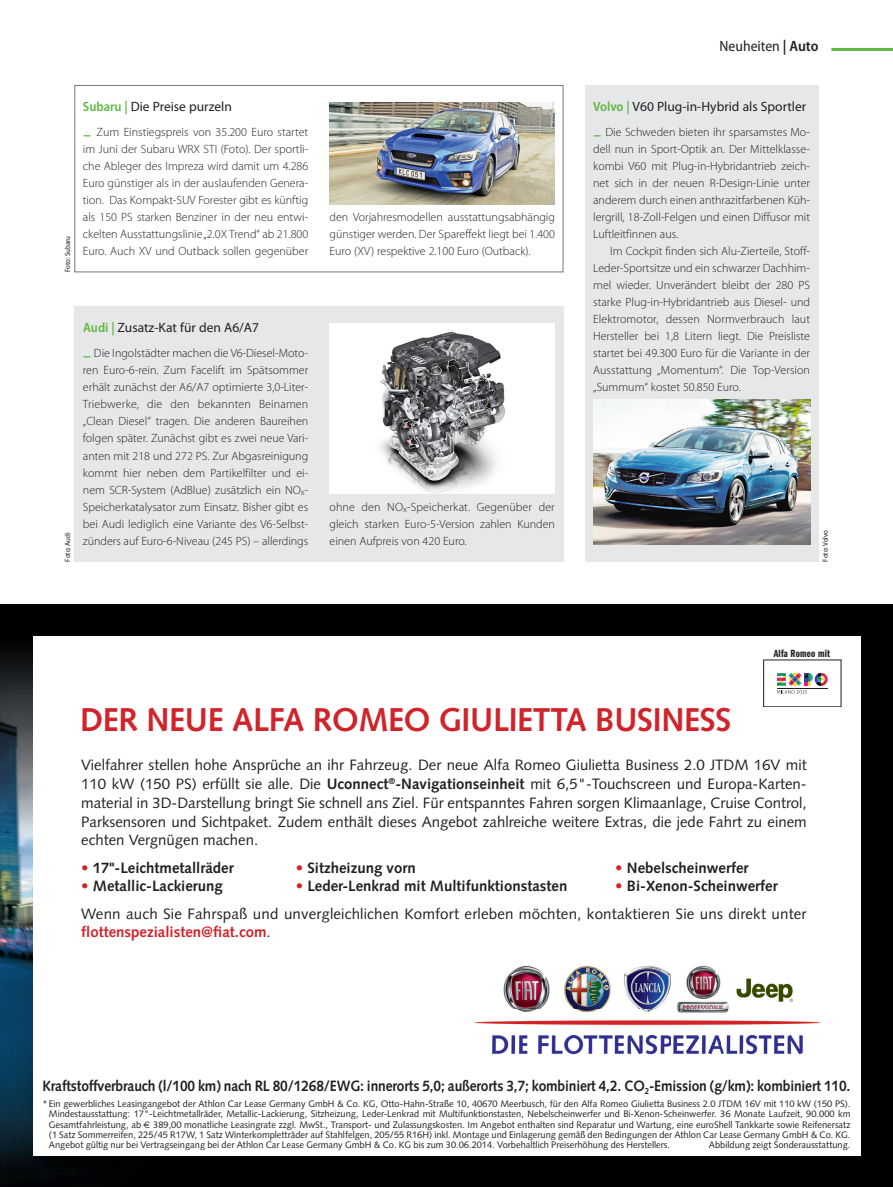
<style>
.page{position:relative;width:893px;height:1187px;background:#fff}
.page>*{position:absolute;margin:0;border:0;box-sizing:border-box;transform-origin:0 0}
.t1{font:700 33px "Syntax";letter-spacing:-.01em;color:#d1232a}
.t2{font:15px/18.8px "Syntax";letter-spacing:.01em;color:#231f20;text-align:justify}
.t3{font:700 15px "Syntax";color:#231f20;scale:.92 1}
.t4{font:700 15px "Syntax";color:#231f20}
.t5{font:700 15px "Syntax";color:#d1232a}
.Rubrik_x{font:semi-condensed 15px "Myriad Pro";color:#231f20}
.Box_Überschrift_ohne{font:13.5px "Myriad Pro";color:#231f20}
.Grundtext_Box_Initia{font:300 12px/17px "Myriad Pro";color:#231f20;text-align:justify}
.Grundtext_Box_Einzug{font:300 12px/17px "Myriad Pro";letter-spacing:.005em;color:#231f20;text-align:justify}
.t6{font:10.8px "Franklin Gothic Demi Cmpr";letter-spacing:.02em;color:#231f20}
.t7{font:9.45px/10.1px "Syntax";color:#231f20;text-align:justify}
.Bildquelle_x{font:semi-condensed 7.5px "Myriad Pro";color:#231f20}
.s1{font-weight:600;font-stretch:semi-condensed;color:#60b745}
.s2{font-weight:600;font-size:15.75px;color:#60b745}
.s3{font-weight:600}
.s4{font-weight:700}
.s5{font-weight:400;color:#d1232a}
.s6{color:#d1232a}
.s7{font-weight:400;color:#231f20}
.s8{font-family:"Euro Sans"}
</style>
<div class="page">
<div style="left:585px;top:85px;width:234px;height:476px;background:#e6e7e9"></div>
<img style="left:593px;top:400px;width:217px;height:144px">
<div style="left:74px;top:85px;width:489px;height:187px;border:1px solid #76787b"></div>
<img style="left:330px;top:102px;width:225px;height:102px">
<div style="left:75px;top:306px;width:489px;height:255px;background:#e6e7e9"></div>
<div style="left:330px;top:323px;width:225px;height:170px;background:#fff"></div>
<img style="left:380px;top:331px;width:125px;height:162px">
<hr style="left:831px;top:48px;width:62px;height:3px;background:#60b745">
<div style="left:0;top:604px;width:893px;height:582px;background:#000"></div>
<img style="left:0;top:853px;width:31px;height:325px">
<img style="left:31px;top:853px;width:2px;height:295px">
<img style="left:31px;top:1148px;width:4px;height:25px">
<img style="left:0;top:651px;width:33px;height:202px">
<img style="left:826px;top:853px;width:35px;height:303px">
<img style="left:35px;top:1154px;width:791px;height:20px">
<img style="left:860px;top:638px;width:1px;height:215px">
<div style="left:33px;top:636px;width:827px;height:518px;background:#fff"></div>
<img style="left:475px;top:966px;width:345px;height:89px">
<svg style="left:777px;top:672px;width:51px;height:21px"></svg>
<hr style="left:777px;top:688px;width:51px;height:1px;background:#231f20">
<p class="Bildquelle_x" style="left:64px;top:272px;width:38px;rotate:-90deg">Foto: Subaru</p>
<p class="Box_Überschrift_ohne" style="left:83px;top:98px;width:151px"><span class="s1">Subaru |</span> Die Preise purzeln</p>
<p class="Grundtext_Box_Initia" style="left:83px;top:124px;width:227px"><span class="s2">–</span> Zum Einstiegspreis von 35.200 Euro startet im Juni der Subaru WRX STI (Foto). Der sportli&shy;che Ableger des Impreza wird damit um 4.286<br>Euro günstiger als in der auslaufenden Genera&shy;tion. Das Kompakt-SUV Forester gibt es künftig als 150 PS starken Benziner in der neu entwi&shy;ckelten Ausstattungslinie „2.0X Trend“ ab 21.800<br>Euro. Auch XV und Outback sollen gegenüber</p>
<p class="Bildquelle_x" style="left:64px;top:561px;width:31px;rotate:-90deg">Foto: Audi</p>
<p class="Box_Überschrift_ohne" style="left:83px;top:319px;width:177px"><span class="s1">Audi |</span> Zusatz-Kat für den A6/A7</p>
<p class="Grundtext_Box_Initia" style="left:83px;top:345px;width:227px"><span class="s2">–</span> Die Ingolstädter machen die V6-Diesel-Moto&shy;ren Euro-6-rein. Zum Facelift im Spätsommer erhält zunächst der A6/A7 optimierte 3,0-Liter-Triebwerke, die den bekannten Beinamen „Clean Diesel“ tragen. Die anderen Baureihen folgen später. Zunächst gibt es zwei neue Vari&shy;anten mit 218 und 272 PS. Zur Abgasreinigung kommt hier neben dem Partikelfilter und ei&shy;nem SCR-System (AdBlue) zusätzlich ein NO<sub>x</sub>-Speicherkatalysator zum Einsatz. Bisher gibt es bei Audi lediglich eine Variante des V6-Selbst&shy;zünders auf Euro-6-Niveau (245 PS) – allerdings</p>
<p class="Grundtext_Box_Initia" style="left:330px;top:209px;width:227px">den Vorjahresmodellen ausstattungsabhängig günstiger werden. Der Spareffekt liegt bei 1.400<br>Euro (XV) respektive 2.100 Euro (Outback).</p>
<p class="Grundtext_Box_Initia" style="left:330px;top:498px;width:227px">ohne den NO<sub>x</sub>-Speicherkat. Gegenüber der gleich starken Euro-5-Version zahlen Kunden einen Aufpreis von 420 Euro.</p>
<p class="Rubrik_x" style="left:719px;top:38px;width:101px">Neuheiten <span class="s3">| Auto</span></p>
<p class="Box_Überschrift_ohne" style="left:593px;top:98px;width:215px"><span class="s1">Volvo |</span> V60 Plug-in-Hybrid als Sportler</p>
<p class="Grundtext_Box_Initia" style="left:593px;top:124px;width:218px"><span class="s2">–</span> Die Schweden bieten ihr sparsamstes Mo&shy;dell nun in Sport-Optik an. Der Mittelklasse&shy;kombi V60 mit Plug-in-Hybridantrieb zeich&shy;net sich in der neuen R-Design-Linie unter anderem durch einen anthrazitfarbenen Küh&shy;lergrill, 18-Zoll-Felgen und einen Diffusor mit Luftleitfinnen aus.</p>
<p class="Grundtext_Box_Einzug" style="left:593px;top:243px;width:218px;text-indent:17px">Im Cockpit finden sich Alu-Zierteile, Stoff-Leder-Sportsitze und ein schwarzer Dachhim&shy;mel wieder. Unverändert bleibt der 280 PS starke Plug-in-Hybridantrieb aus Diesel- und Elektromotor, dessen Normverbrauch laut Hersteller bei 1,8 Litern liegt. Die Preisliste startet bei 49.300 Euro für die Variante in der Ausstattung „Momentum“. Die Top-Version „Summum“ kostet 50.850 Euro.</p>
<p class="Bildquelle_x" style="left:821px;top:561px;width:33px;rotate:-90deg">Foto: Volvo</p>
<p class="t1" style="left:80px;top:701px;width:653px">DER NEUE ALFA ROMEO GIULIETTA BUSINESS</p>
<p class="t6" style="left:774px;top:647px;width:58px">Alfa Romeo mit</p>
<p class="t2" style="left:81px;top:755px;width:727px">Vielfahrer stellen hohe Ansprüche an ihr Fahrzeug. Der neue Alfa Romeo Giulietta Business 2.0 JTDM 16V mit 110 kW (150 PS) erfüllt sie alle. Die <span class="s4">Uconnect</span><sup>®</sup><span class="s4">-Navigationseinheit</span> mit 6,5"-Touchscreen und Europa-Karten&shy;material in 3D-Darstellung bringt Sie schnell ans Ziel. Für entspanntes Fahren sorgen Klimaanlage, Cruise Control, Parksensoren und Sichtpaket. Zudem enthält dieses Angebot zahlreiche weitere Extras, die jede Fahrt zu einem echten Vergnügen machen.</p>
<p class="t4" style="left:81px;top:858px;width:154px"><span class="s5">•</span> 17"-Leichtmetallräder</p>
<p class="t4" style="left:296px;top:858px;width:122px"><span class="s5">•</span> Sitzheizung vorn</p>
<p class="t4" style="left:615px;top:858px;width:135px"><span class="s5">•</span> Nebelscheinwerfer</p>
<p class="t4" style="left:81px;top:877px;width:143px"><span class="s5">•</span> Metallic-Lackierung</p>
<p class="t4" style="left:296px;top:877px;width:273px"><span class="s5">•</span> Leder-Lenkrad mit Multifunktionstasten</p>
<p class="t2" style="left:81px;top:872px;width:727px;line-height:27.3px;text-indent:534px"><span class="s6">•</span> <span class="s4">Bi-Xenon-Scheinwerfer<br></span>Wenn auch Sie Fahrspaß und unvergleichlichen Komfort erleben möchten, kontaktieren Sie uns direkt unter</p>
<p class="t5" style="left:81px;top:923px;width:191px">flottenspezialisten@fiat.com<span class="s7">.</span></p>
<p class="t3" style="left:43px;top:1077px;width:880px">Kraftstoffverbrauch (l/100 km) nach RL 80/1268/EWG: innerorts 5,0; außerorts 3,7; kombiniert 4,2. CO<sub>2</sub>-Emission (g/km): kombiniert 110.</p>
<p class="t7" style="left:49px;top:1099px;width:803px;text-indent:-6px">* Ein gewerbliches Leasingangebot der Athlon Car Lease Germany GmbH &amp; Co. KG, Otto-Hahn-Straße 10, 40670 Meerbusch, für den Alfa Romeo Giulietta Business 2.0 JTDM 16V mit 110 kW (150 PS).<br>Mindestausstattung: 17"-Leichtmetallräder, Metallic-Lackierung, Sitzheizung, Leder-Lenkrad mit Multifunktionstasten, Nebelscheinwerfer und Bi-Xenon-Scheinwerfer. 36 Monate Laufzeit, 90.000 km Gesamtfahrleistung, ab <span class="s8">€</span> 389,00 monatliche Leasingrate zzgl. MwSt., Transport- und Zulassungskosten. Im Angebot enthalten sind Reparatur und Wartung, eine euroShell Tankkarte sowie Reifenersatz (1 Satz Sommerreifen, 225/45 R17W, 1 Satz Winterkompletträder auf Stahlfelgen, 205/55 R16H) inkl. Montage und Einlagerung gemäß den Bedingungen der Athlon Car Lease Germany GmbH &amp; Co. KG.<br>Angebot gültig nur bei Vertragseingang bei der Athlon Car Lease Germany GmbH &amp; Co. KG bis zum 30.06.2014. Vorbehaltlich Preiserhöhung des Herstellers.</p>
<p class="t7" style="left:709px;top:1139px;width:143px">Abbildung zeigt Sonderausstattung.</p>
</div>
